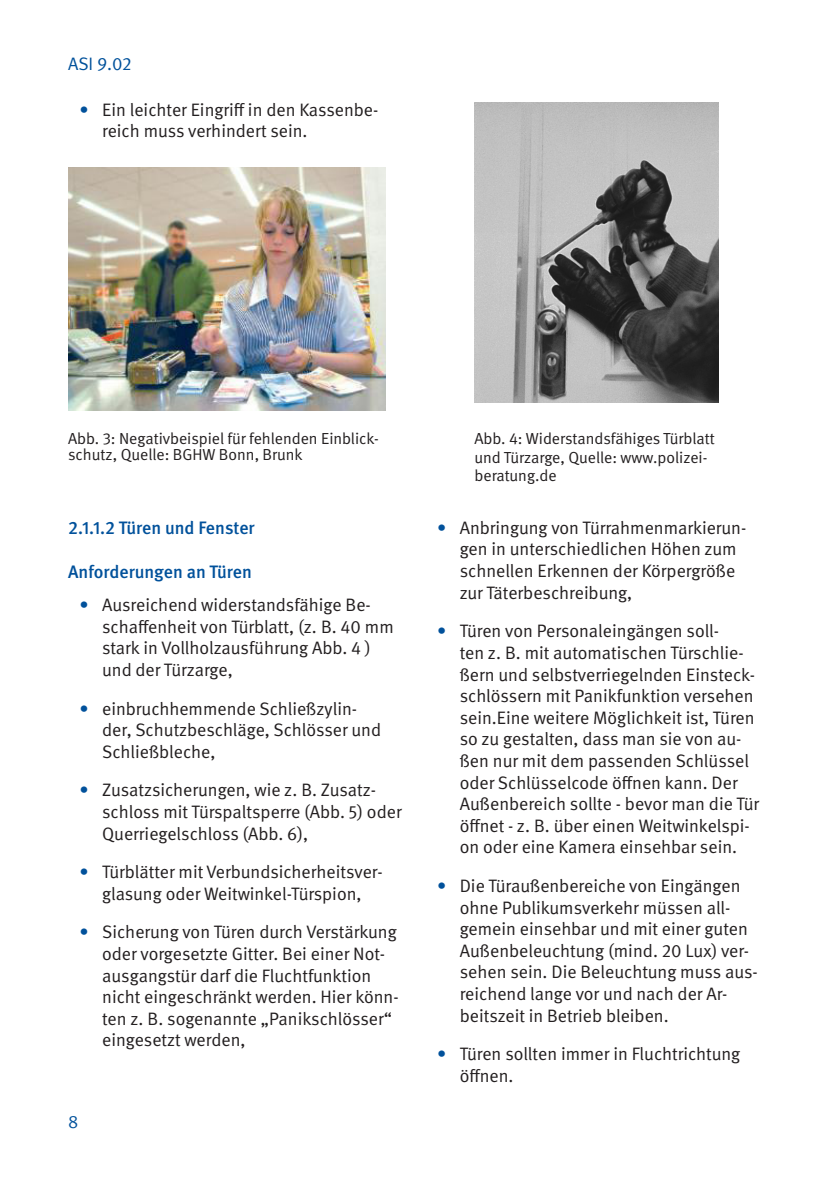
<style>
.page{position:relative;width:840px;height:1191px;background:#fff}
.page>*{position:absolute;margin:0;border:0;box-sizing:border-box;transform-origin:0 0}
.t1{font:18px/21.6px "DGUV Meta";color:#231f20}
.t2{font:500 18px "DGUV Meta";color:#01519b}
.t3{font:18px "DGUV Meta";color:#01519b}
.t4{font:16px/16px "DGUV Meta";color:#231f20}
.s1{color:#01519b}
</style>
<div class="page">
<img style="left:68px;top:168px;width:317px;height:242px">
<img style="left:474px;top:102px;width:244px;height:301px">
<p class="t3" style="left:68px;top:54px;width:65px">ASI 9.02</p>
<p class="t1" style="left:102px;top:99px;width:277px;text-indent:-23px"><span class="s1">•</span> Ein leichter Eingriff in den Kassenbe&shy;reich muss verhindert sein.</p>
<p class="t4" style="left:68px;top:431px;width:312px">Abb. 3: Negativbeispiel für fehlenden Einblick&shy;schutz, Quelle: BGHW Bonn, Brunk</p>
<p class="t2" style="left:68px;top:517px;width:188px">2.1.1.2 Türen und Fenster</p>
<p class="t2" style="left:68px;top:561px;width:185px">Anforderungen an Türen</p>
<p class="t1" style="left:102px;top:594px;width:293px;text-indent:-23px"><span class="s1">•</span> Ausreichend widerstandsfähige Be&shy;schaffenheit von Türblatt, (z. B. 40 mm stark in Vollholzausführung Abb. 4 ) und der Türzarge,</p>
<p class="t1" style="left:102px;top:698px;width:280px;text-indent:-23px"><span class="s1">•</span> einbruchhemmende Schließzylin&shy;der, Schutzbeschläge, Schlösser und<br>Schließbleche,</p>
<p class="t1" style="left:102px;top:779px;width:301px;text-indent:-23px"><span class="s1">•</span> Zusatzsicherungen, wie z. B. Zusatz&shy;schloss mit Türspaltsperre (Abb. 5) oder<br>Querriegelschloss (Abb. 6),</p>
<p class="t1" style="left:79px;top:861px;width:304px;text-align:center"><span class="s1">•</span> Türblätter mit Verbundsicherheitsver&shy;glasung oder Weitwinkel-Türspion,</p>
<p class="t1" style="left:102px;top:921px;width:298px;text-indent:-23px"><span class="s1">•</span> Sicherung von Türen durch Verstärkung oder vorgesetzte Gitter. Bei einer Not&shy;ausgangstür darf die Fluchtfunktion nicht eingeschränkt werden. Hier könn&shy;ten z. B. sogenannte „Panikschlösser“ eingesetzt werden,</p>
<p class="t3" style="left:68px;top:1111px;width:12px">8</p>
<p class="t4" style="left:474px;top:429px;width:241px;line-height:19.2px">Abb. 4: Widerstandsfähiges Türblatt und Türzarge, Quelle: www.polizei-</p>
<p class="t4" style="left:474px;top:467px;width:84px">beratung.de</p>
<p class="t1" style="left:459px;top:517px;width:288px;text-indent:-23px"><span class="s1">•</span> Anbringung von Türrahmenmarkierun&shy;gen in unterschiedlichen Höhen zum schnellen Erkennen der Körpergröße zur Täterbeschreibung,</p>
<p class="t1" style="left:459px;top:620px;width:301px;text-indent:-23px"><span class="s1">•</span> Türen von Personaleingängen soll-<br>ten z. B. mit automatischen Türschlie&shy;ßern und selbstverriegelnden Einsteck&shy;schlössern mit Panikfunktion versehen sein.Eine weitere Möglichkeit ist, Türen so zu gestalten, dass man sie von au&shy;ßen nur mit dem passenden Schlüssel oder Schlüsselcode öffnen kann. Der Außenbereich sollte - bevor man die Tür öffnet - z. B. über einen Weitwinkelspi&shy;on oder eine Kamera einsehbar sein.</p>
<p class="t1" style="left:459px;top:875px;width:299px;text-indent:-23px"><span class="s1">•</span> Die Türaußenbereiche von Eingängen ohne Publikumsverkehr müssen all&shy;gemein einsehbar und mit einer guten Außenbeleuchtung (mind. 20 Lux) ver&shy;sehen sein. Die Beleuchtung muss aus&shy;reichend lange vor und nach der Ar&shy;beitszeit in Betrieb bleiben.</p>
<p class="t1" style="left:459px;top:1043px;width:282px;text-indent:-23px"><span class="s1">•</span> Türen sollten immer in Fluchtrichtung öffnen.</p>
</div>
